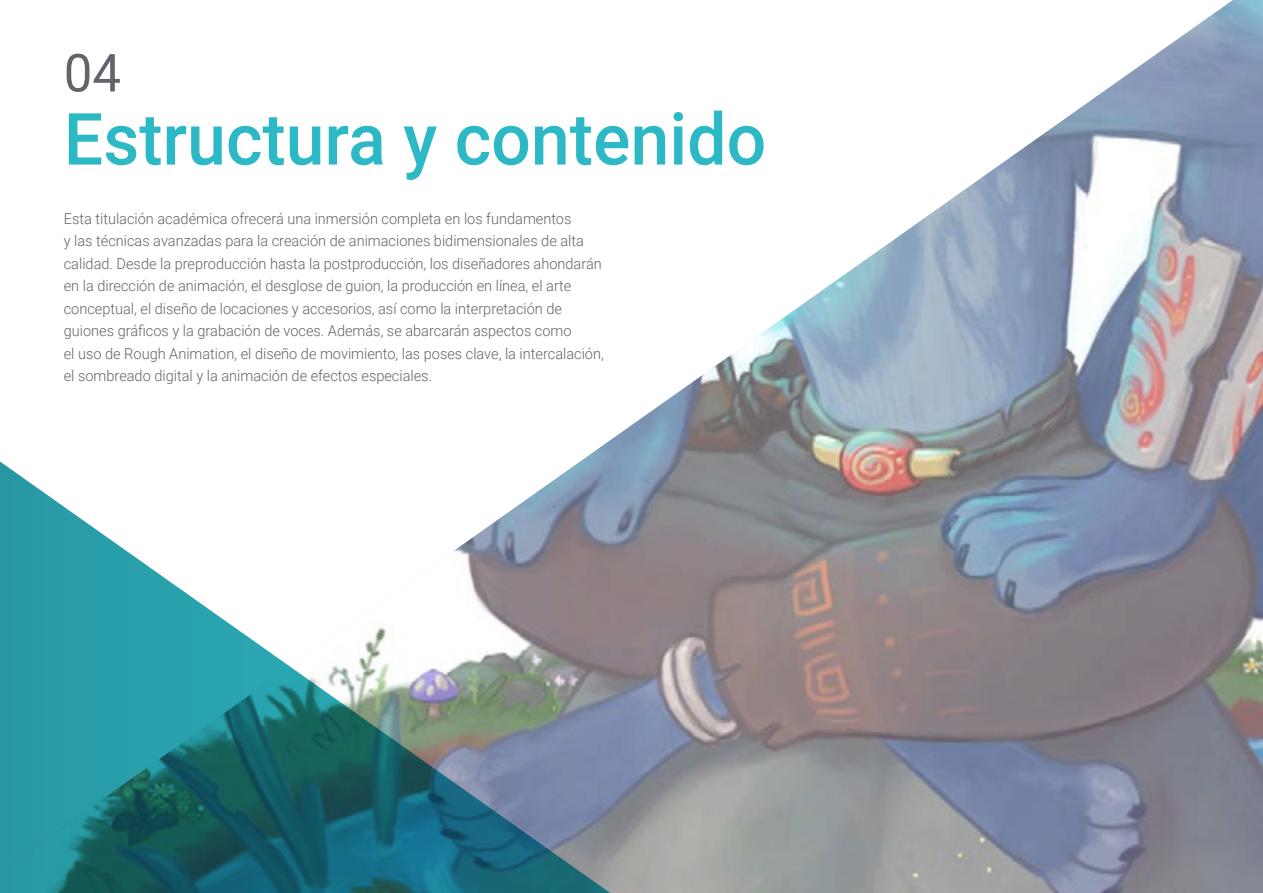
<style>
.page{position:relative;width:1263px;height:893px;background:#fff}
.page>*{position:absolute;margin:0;border:0;box-sizing:border-box;transform-origin:0 0}
.t1{font:500 72px "Roboto";color:#2db8c5}
.t2{font:52.5px "Roboto";color:#61646a}
.t3{font:300 15px/22.5px "Roboto";color:#61646a}
</style>
<div class="page">
<img style="left:602px;top:0;width:661px;height:893px">
<svg style="left:0;top:446px;width:640px;height:447px"></svg>
<h2 class="t2" style="left:64px;top:36px;width:59px">04</h2>
<h1 class="t1" style="left:64px;top:89px;width:704px">Estructura y contenido</h1>
<p class="t3" style="left:64px;top:207px;width:542px">Esta titulación académica ofrecerá una inmersión completa en los fundamentos<br>y las técnicas avanzadas para la creación de animaciones bidimensionales de alta calidad. Desde la preproducción hasta la postproducción, los diseñadores ahondarán en la dirección de animación, el desglose de guion, la producción en línea, el arte conceptual, el diseño de locaciones y accesorios, así como la interpretación de guiones gráficos y la grabación de voces. Además, se abarcarán aspectos como<br>el uso de Rough Animation, el diseño de movimiento, las poses clave, la intercalación, el sombreado digital y la animación de efectos especiales.</p>
</div>
